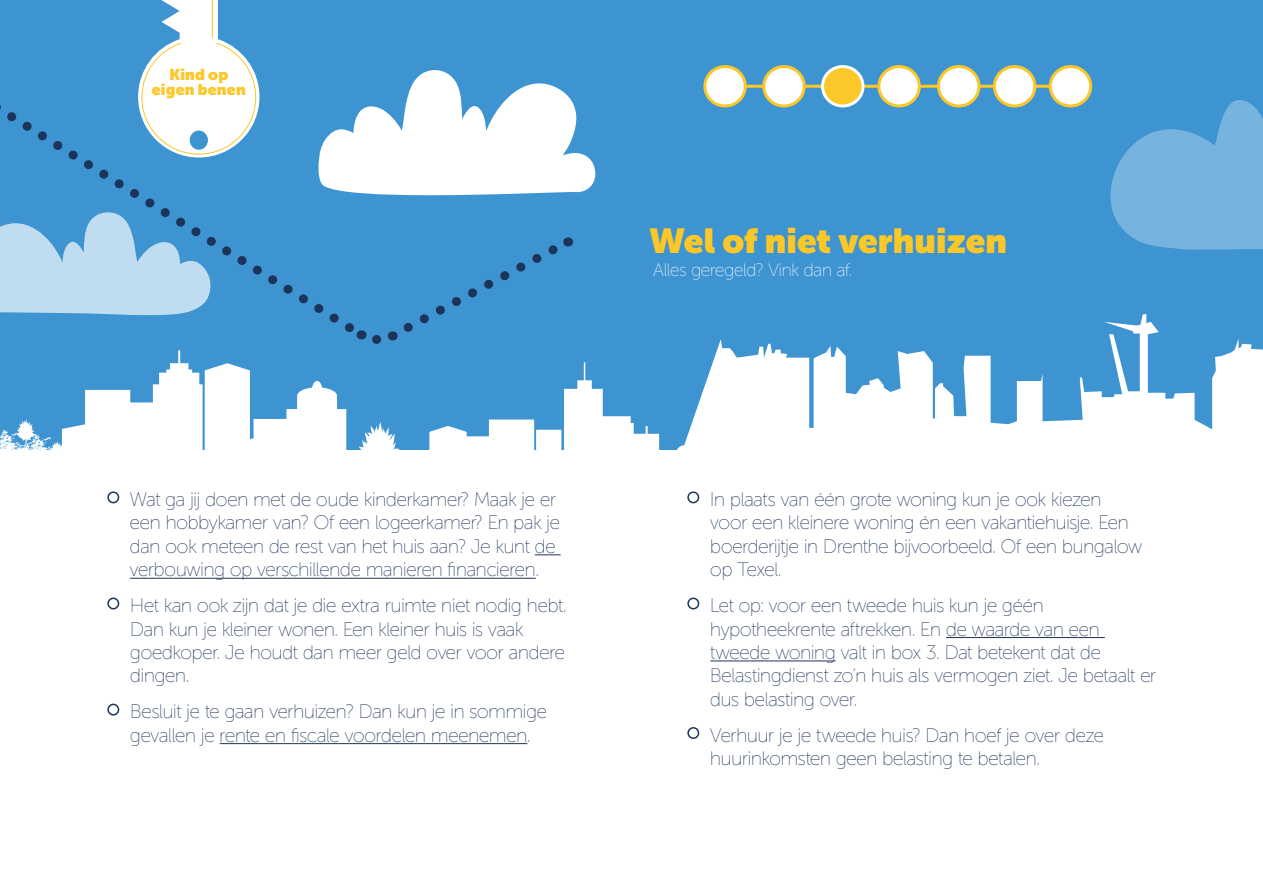
<style>
.page{position:relative;width:1263px;height:893px;background:#3d94d1}
.page>*{position:absolute;margin:0;border:0;box-sizing:border-box;transform-origin:0 0}
.t1{font:900 34.5px "Museo Sans Display";color:#fcc728}
.t2{font:300 19.5px/23.4px "Museo Sans Display";letter-spacing:-.005em;color:#1c3459}
.t3{font:300 18px "Museo Sans Display";letter-spacing:-.005em;color:#fff}
.t4{font:900 15.6px/15.6px "Museo Sans Display";letter-spacing:.01em;color:#fcc728;text-align:center}
</style>
<div class="page">
<div style="left:0;top:450px;width:1263px;height:443px;background:#fff"></div>
<svg style="left:161px;top:0;width:72px;height:47px"></svg>
<hr style="left:212px;top:0;width:1px;height:37px;background:#fcc728">
<svg style="left:0;top:47px;width:361px;height:293px"></svg>
<svg style="left:361px;top:237px;width:211px;height:107px"></svg>
<svg style="left:316px;top:70px;width:280px;height:125px"></svg>
<svg style="left:677px;top:314px;width:586px;height:190px;fill:#fff"></svg>
<svg style="left:0;top:350px;width:659px;height:154px;fill:#fff"></svg>
<svg style="left:0;top:212px;width:211px;height:103px"></svg>
<svg style="left:1110px;top:100px;width:153px;height:150px"></svg>
<svg style="left:535px;top:554px;width:26px;height:1px"></svg>
<hr style="left:130px;top:578px;width:406px;height:1px;background:#1c3459">
<hr style="left:946px;top:637px;width:159px;height:1px;background:#1c3459">
<hr style="left:710px;top:660px;width:125px;height:1px;background:#1c3459">
<hr style="left:220px;top:743px;width:307px;height:1px;background:#1c3459">
<div style="left:107px;top:491px;width:12px;height:12px;border:2px solid #1c3459;border-radius:50%"></div>
<div style="left:687px;top:491px;width:12px;height:12px;border:2px solid #1c3459;border-radius:50%"></div>
<div style="left:687px;top:727px;width:12px;height:12px;border:2px solid #1c3459;border-radius:50%"></div>
<div style="left:687px;top:598px;width:12px;height:11px;border:2px solid #1c3459;border-radius:50%"></div>
<div style="left:107px;top:704px;width:12px;height:11px;border:2px solid #1c3459;border-radius:50%"></div>
<div style="left:107px;top:598px;width:12px;height:11px;border:2px solid #1c3459;border-radius:50%"></div>
<hr style="left:725px;top:85px;width:345px;height:3px;background:#fcc728">
<div style="left:705px;top:67px;width:40px;height:39px;background:#fff;border-radius:50%"></div>
<div style="left:703px;top:65px;width:44px;height:42px;border:3px solid #fcc728;border-radius:50%"></div>
<div style="left:764px;top:67px;width:40px;height:39px;background:#fff;border-radius:50%"></div>
<div style="left:762px;top:65px;width:44px;height:42px;border:3px solid #fcc728;border-radius:50%"></div>
<div style="left:879px;top:67px;width:40px;height:39px;background:#fff;border-radius:50%"></div>
<div style="left:877px;top:65px;width:44px;height:42px;border:3px solid #fcc728;border-radius:50%"></div>
<div style="left:938px;top:67px;width:41px;height:39px;background:#fff;border-radius:50%"></div>
<div style="left:937px;top:65px;width:43px;height:42px;border:3px solid #fcc728;border-radius:50%"></div>
<div style="left:994px;top:67px;width:41px;height:39px;background:#fff;border-radius:50%"></div>
<div style="left:993px;top:65px;width:43px;height:42px;border:3px solid #fcc728;border-radius:50%"></div>
<div style="left:1050px;top:67px;width:41px;height:39px;background:#fff;border-radius:50%"></div>
<div style="left:1049px;top:65px;width:43px;height:42px;border:3px solid #fcc728;border-radius:50%"></div>
<div style="left:822px;top:67px;width:41px;height:39px;background:#fcc728;border-radius:50%"></div>
<div style="left:821px;top:65px;width:43px;height:42px;border:3px solid #fff;border-radius:50%"></div>
<p class="t4" style="left:152px;top:66px;width:95px">Kind op eigen benen</p>
<h1 class="t1" style="left:649px;top:221px;width:359px">Wel of niet verhuizen</h1>
<p class="t3" style="left:653px;top:260px;width:200px">Alles geregeld? Vink dan af.</p>
<p class="t2" style="left:130px;top:488px;width:432px">Wat ga jij doen met de oude kinderkamer? Maak je er een hobbykamer van? Of een logeerkamer? En pak je dan ook meteen de rest van het huis aan? Je kunt de verbouwing op verschillende manieren financieren.</p>
<p class="t2" style="left:710px;top:488px;width:433px">In plaats van één grote woning kun je ook kiezen voor een kleinere woning én een vakantiehuisje. Een boerderijtje in Drenthe bijvoorbeeld. Of een bungalow op Texel.</p>
<p class="t2" style="left:130px;top:594px;width:437px">Het kan ook zijn dat je die extra ruimte niet nodig hebt.<br>Dan kun je kleiner wonen. Een kleiner huis is vaak goedkoper. Je houdt dan meer geld over voor andere dingen.</p>
<p class="t2" style="left:130px;top:700px;width:418px">Besluit je te gaan verhuizen? Dan kun je in sommige gevallen je rente en fiscale voordelen meenemen.</p>
<p class="t2" style="left:710px;top:594px;width:447px">Let op: voor een tweede huis kun je géén hypotheekrente aftrekken. En de waarde van een tweede woning valt in box 3. Dat betekent dat de Belastingdienst zo’n huis als vermogen ziet. Je betaalt er dus belasting over.</p>
<p class="t2" style="left:710px;top:723px;width:395px">Verhuur je je tweede huis? Dan hoef je over deze huurinkomsten geen belasting te betalen.</p>
</div>
